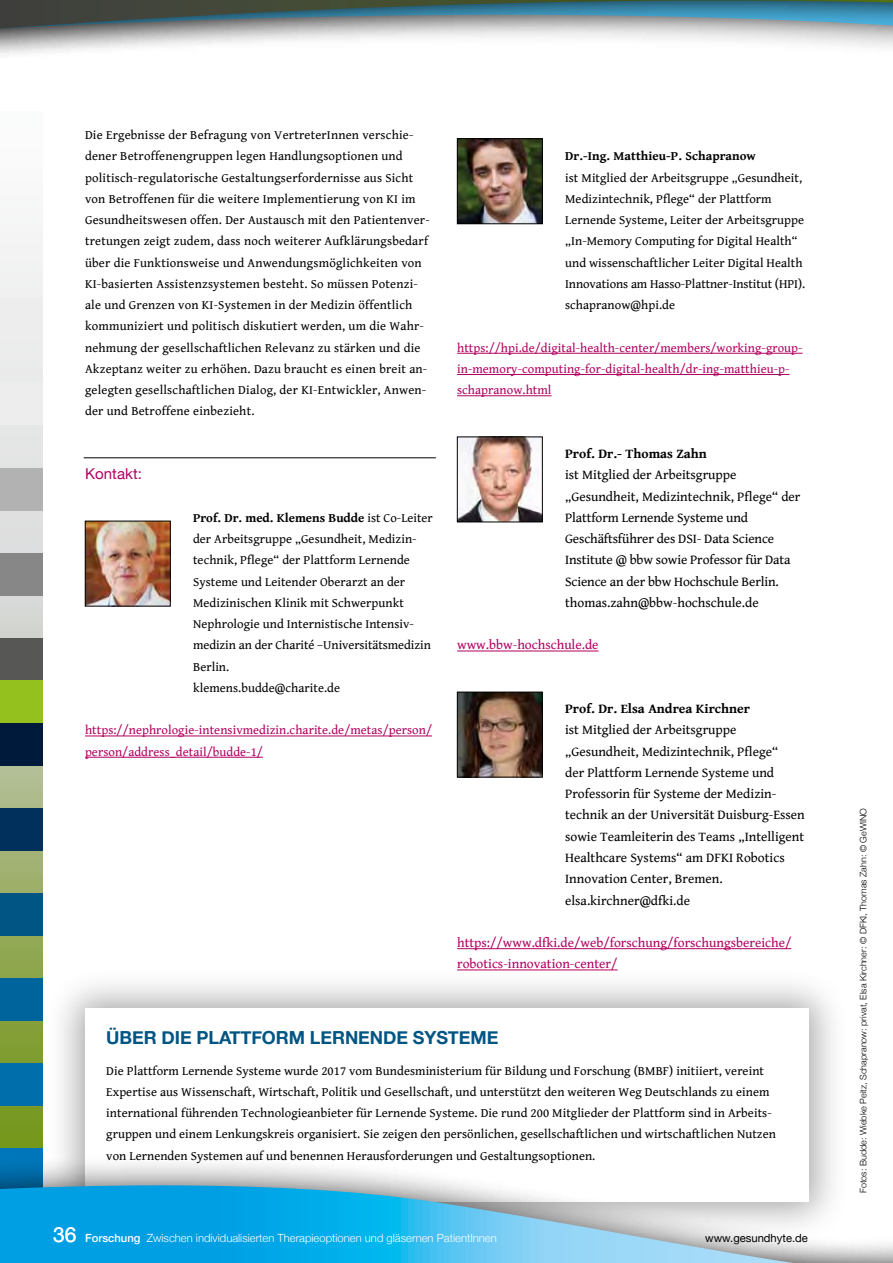
<style>
.page{position:relative;width:893px;height:1263px;background:#fff}
.page>*{position:absolute;margin:0;border:0;box-sizing:border-box;transform-origin:0 0}
.t1{font:700 18px "Helvetica Neue";letter-spacing:-.005em;color:#005584}
.t2{font:15px "Helvetica Neue";letter-spacing:.005em;color:#b10061}
.t3{font:13.5px/21.3px "Gentium Book Basic";color:#000}
.t4{font:13.5px/21.3px "Gentium Book Basic";color:#b10061}
.t5{font:700 13.5px "Gentium Book Basic";color:#000}
.t6{font:12.75px/21.3px "Gentium Book Basic";letter-spacing:.005em;color:#000}
.t7{font:12.75px/21.3px "Gentium Book Basic";letter-spacing:.005em;color:#b10061}
.t8{font:700 12.75px "Gentium Book Basic";letter-spacing:.005em;color:#000}
.t9{font:300 11.25px "Helvetica Neue";color:#fff}
.t10{font:11.25px "Helvetica Neue";color:#000}
.t11{font:300 9px "Helvetica Neue";color:#000}
.s1{font-weight:700}
.s2{font-weight:400;font-size:21px}
.s3{font-weight:500}
</style>
<div class="page">
<div style="left:45px;top:968px;width:803px;height:274px;background:#000;opacity:.35"></div>
<div style="left:85px;top:1008px;width:724px;height:194px;background:#fff"></div>
<svg style="left:0;top:231px;width:43px;height:917px;background:#bcc7a0"></svg>
<div style="left:0;top:1148px;width:43px;height:43px;background:#0077ba"></div>
<div style="left:0;top:1154px;width:893px;height:109px;background:#000;opacity:.7"></div>
<svg style="left:0;top:1185px;width:794px;height:78px;background:#5abce4"></svg>
<hr style="left:84px;top:457px;width:352px;height:1px;background:#000">
<hr style="left:85px;top:736px;width:347px;height:1px;background:#b10061">
<hr style="left:85px;top:757px;width:178px;height:1px;background:#b10061">
<hr style="left:457px;top:353px;width:345px;height:1px;background:#b10061">
<hr style="left:457px;top:374px;width:332px;height:1px;background:#b10061">
<hr style="left:457px;top:395px;width:95px;height:1px;background:#b10061">
<hr style="left:457px;top:651px;width:142px;height:1px;background:#b10061">
<hr style="left:457px;top:948px;width:334px;height:1px;background:#b10061">
<hr style="left:457px;top:969px;width:160px;height:1px;background:#b10061">
<div style="left:0;top:1063px;width:43px;height:43px;background:#006eab"></div>
<div style="left:0;top:298px;width:43px;height:42px;background:#ededed"></div>
<div style="left:0;top:383px;width:43px;height:42px;background:#ededed"></div>
<div style="left:0;top:468px;width:43px;height:42px;background:#b3b2b2"></div>
<div style="left:0;top:553px;width:43px;height:42px;background:#878787"></div>
<div style="left:0;top:638px;width:43px;height:42px;background:#575756"></div>
<div style="left:0;top:680px;width:43px;height:43px;background:#95c11f"></div>
<div style="left:0;top:723px;width:43px;height:42px;background:#001a3b"></div>
<div style="left:0;top:808px;width:43px;height:42px;background:#00305b"></div>
<div style="left:0;top:893px;width:43px;height:42px;background:#005584"></div>
<div style="left:0;top:978px;width:43px;height:42px;background:#00649c"></div>
<svg style="left:0;top:29px;width:893px;height:25px"></svg>
<svg style="left:0;top:0;width:893px;height:29px;background:#5e7b82"></svg>
<img style="left:87px;top:523px;width:81px;height:81px">
<img style="left:459px;top:141px;width:82px;height:81px">
<div style="left:457px;top:139px;width:86px;height:85px;border:1px solid #000"></div>
<img style="left:459px;top:439px;width:82px;height:81px">
<div style="left:457px;top:437px;width:86px;height:85px;border:1px solid #000"></div>
<img style="left:459px;top:694px;width:82px;height:81px">
<div style="left:457px;top:692px;width:86px;height:85px;border:1px solid #000"></div>
<p class="t6" style="left:85px;top:124px;width:346px">Die Ergebnisse der Befragung von VertreterInnen verschie&shy;dener Betroffenengruppen legen Handlungsoptionen und politisch-regulatorische Gestaltungserfordernisse aus Sicht von Betroffenen für die weitere Implementierung von KI im Gesundheitswesen offen. Der Austausch mit den Patientenver&shy;tretungen zeigt zudem, dass noch weiterer Aufklärungsbedarf über die Funktionsweise und Anwendungsmöglichkeiten von KI-basierten Assistenzsystemen besteht. So müssen Potenzi&shy;ale und Grenzen von KI-Systemen in der Medizin öffentlich kommuniziert und politisch diskutiert werden, um die Wahr&shy;nehmung der gesellschaftlichen Relevanz zu stärken und die Akzeptanz weiter zu erhöhen. Dazu braucht es einen breit an&shy;gelegten gesellschaftlichen Dialog, der KI-Entwickler, Anwen&shy;der und Betroffene einbezieht.</p>
<p class="t2" style="left:85px;top:463px;width:58px">Kontakt:</p>
<p class="t6" style="left:193px;top:507px;width:241px"><span class="s1">Prof. Dr. med. Klemens Budde</span> ist Co-Leiter der Arbeitsgruppe „Gesundheit, Medizin&shy;technik, Pflege“ der Plattform Lernende Systeme und Leitender Oberarzt an der Medizinischen Klinik mit Schwerpunkt Nephrologie und Internistische Intensiv&shy;medizin an der Charité –Universitätsmedizin Berlin.<br>klemens.budde@charite.de</p>
<p class="t7" style="left:85px;top:719px;width:348px">https://nephrologie-intensivmedizin.charite.de/metas/person/ person/address_detail/budde-1/</p>
<p class="t8" style="left:565px;top:146px;width:192px">Dr.-Ing. Matthieu-P. Schapranow</p>
<p class="t6" style="left:565px;top:166px;width:241px">ist Mitglied der Arbeitsgruppe „Gesundheit, Medizintechnik, Pflege“ der Plattform Lernende Systeme, Leiter der Arbeitsgruppe „In-Memory Computing for Digital Health“ und wissenschaftlicher Leiter Digital Health Innovations am Hasso-Plattner-Institut (HPI). schapranow@hpi.de</p>
<p class="t7" style="left:457px;top:336px;width:347px">https://hpi.de/digital-health-center/members/working-group&shy;in-memory-computing-for-digital-health/dr-ing-matthieu-p&shy;schapranow.html</p>
<p class="t5" style="left:565px;top:443px;width:143px">Prof. Dr.- Thomas Zahn</p>
<p class="t3" style="left:565px;top:464px;width:237px">ist Mitglied der Arbeitsgruppe „Gesundheit, Medizintechnik, Pflege“ der Plattform Lernende Systeme und Geschäftsführer des DSI- Data Science Institute @ bbw sowie Professor für Data Science an der bbw Hochschule Berlin. thomas.zahn@bbw-hochschule.de</p>
<p class="t4" style="left:457px;top:634px;width:143px">www.bbw-hochschule.de</p>
<p class="t5" style="left:565px;top:698px;width:186px">Prof. Dr. Elsa Andrea Kirchner</p>
<p class="t3" style="left:565px;top:719px;width:241px">ist Mitglied der Arbeitsgruppe „Gesundheit, Medizintechnik, Pflege“<br>der Plattform Lernende Systeme und Professorin für Systeme der Medizin&shy;technik an der Universität Duisburg-Essen sowie Teamleiterin des Teams „Intelligent Healthcare Systems“ am DFKI Robotics Innovation Center, Bremen. elsa.kirchner@dfki.de</p>
<p class="t4" style="left:457px;top:932px;width:336px">https://www.dfki.de/web/forschung/forschungsbereiche/ robotics-innovation-center/</p>
<h1 class="t1" style="left:106px;top:1023px;width:393px">ÜBER DIE PLATTFORM LERNENDE SYSTEME</h1>
<p class="t6" style="left:106px;top:1059px;width:671px">Die Plattform Lernende Systeme wurde 2017 vom Bundesministerium für Bildung und Forschung (BMBF) initiiert, vereint Expertise aus Wissenschaft, Wirtschaft, Politik und Gesellschaft, und unterstützt den weiteren Weg Deutschlands zu einem international führenden Technologieanbieter für Lernende Systeme. Die rund 200 Mitglieder der Plattform sind in Arbeits&shy;gruppen und einem Lenkungskreis organisiert. Sie zeigen den persönlichen, gesellschaftlichen und wirtschaftlichen Nutzen von Lernenden Systemen auf und benennen Herausforderungen und Gestaltungsoptionen.</p>
<p class="t9" style="left:53px;top:1228px;width:445px"><span class="s2">36</span> <span class="s3">Forschung</span> Zwischen individualisierten Therapieoptionen und gläsernen PatientInnen</p>
<p class="t10" style="left:705px;top:1229px;width:104px">www.gesundhyte.de</p>
<p class="t11" style="left:856px;top:1193px;width:386px;rotate:-90deg">Fotos: Budde: Wiebke Peitz, Schapranow: privat, Elsa Kirchner: © DFKI, Thomas Zahn: © GeWINO</p>
</div>
